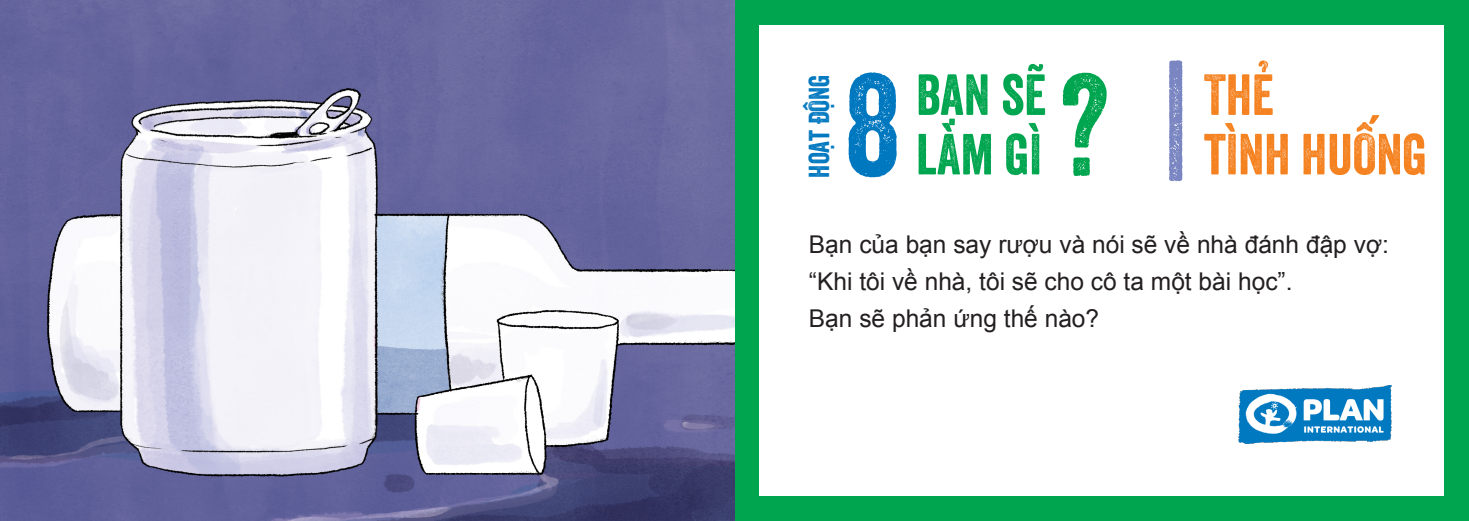
<style>
.page{position:relative;width:1469px;height:521px;background:#fff}
.page>*{position:absolute;margin:0;border:0;box-sizing:border-box;transform-origin:0 0}
.t1{font:140px "SVN Veneer";color:#00a54f}
.t2{font:140px "SVN Veneer";color:#0078c0}
.t3{font:56px/59.5px "SVN Veneer";color:#f58220}
.t4{font:56px/59.5px "SVN Veneer";color:#00a54f}
.t5{font:28px "SVN Veneer";color:#0078c0}
.t6{font:24.5px/36.8px "Arial";color:#231f20}
.s1{color:#7a86c2}
</style>
<div class="page">
<div style="left:734px;top:0;width:734px;height:25px;background:#00a54f"></div>
<div style="left:734px;top:496px;width:734px;height:25px;background:#00a54f"></div>
<div style="left:734px;top:0;width:25px;height:521px;background:#00a54f"></div>
<div style="left:1444px;top:0;width:24px;height:521px;background:#00a54f"></div>
<img style="left:1238px;top:385px;width:154px;height:59px">
<img style="left:0;top:0;width:734px;height:521px">
<p class="t5" style="left:797px;top:177px;width:105px;rotate:-90deg">HOẠT ĐỘNG</p>
<h1 class="t2" style="left:845px;top:15px;width:56px">8</h1>
<h2 class="t4" style="left:916px;top:60px;width:132px">BẠN SẼ<br>LÀM GÌ</h2>
<h1 class="t1" style="left:1060px;top:15px;width:130px">? <span class="s1">|</span></h1>
<h2 class="t3" style="left:1203px;top:60px;width:225px">THẺ<br>TÌNH HUỐNG</h2>
<p class="t6" style="left:809px;top:226px;width:581px">Bạn của bạn say rượu và nói sẽ về nhà đánh đập vợ: “Khi tôi về nhà, tôi sẽ cho cô ta một bài học”.</p>
<p class="t6" style="left:809px;top:300px;width:292px">Bạn sẽ phản ứng thế nào?</p>
</div>
